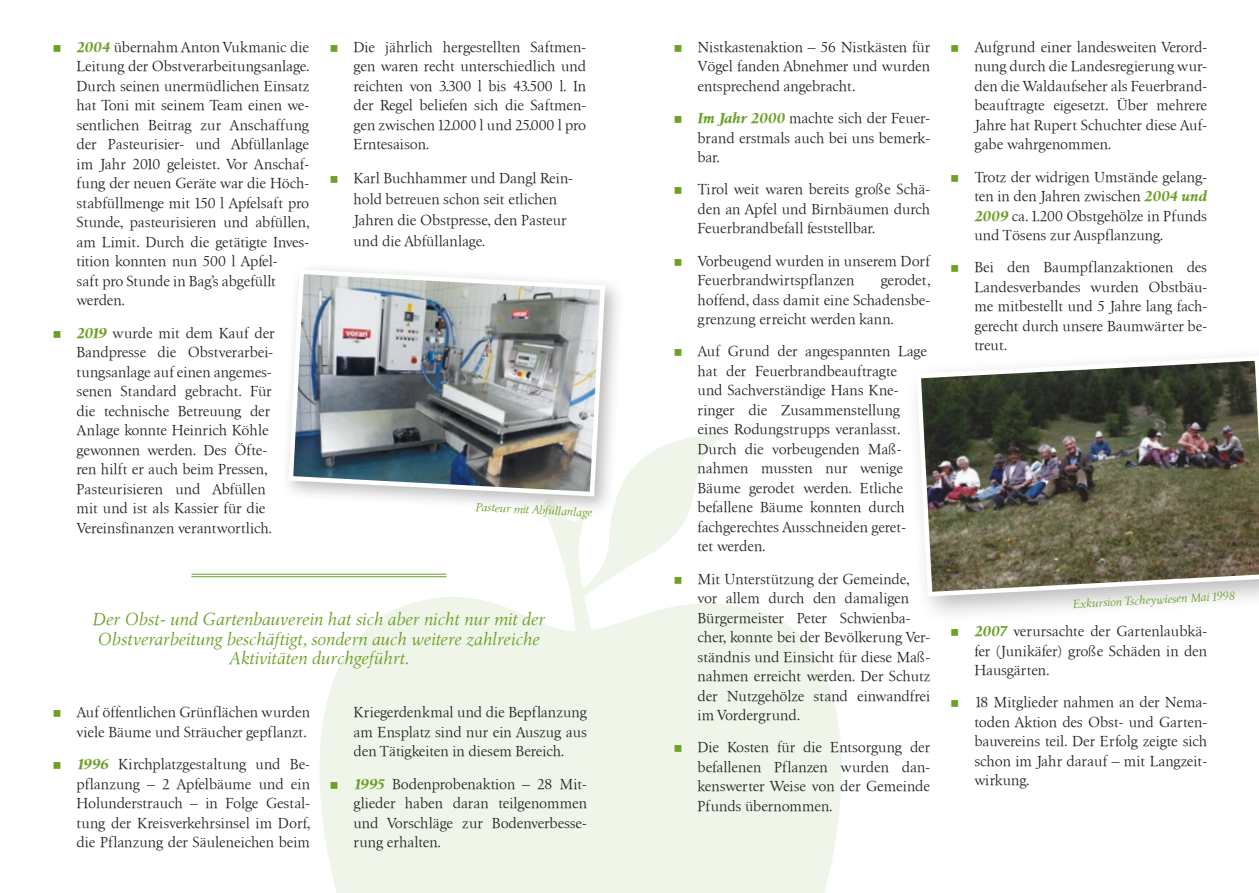
<style>
.page{position:relative;width:1259px;height:893px;background:#fff}
.page>*{position:absolute;margin:0;border:0;box-sizing:border-box;transform-origin:0 0}
.t1{font:italic 18px/19.5px "Birka";color:#6ca027;text-align:center}
.t2{font:15px/19.5px "Birka";color:#1d1d1b;text-align:justify}
.t3{font:italic 12px "Birka";color:#6ca027}
.s1{font-weight:700;font-style:italic;color:#6ca027}
</style>
<div class="page">
<svg style="left:319px;top:434px;width:523px;height:459px;fill:#f0f5e9"></svg>
<div style="left:281px;top:262px;width:344px;height:254px;background:#1d1d1b;opacity:.3"></div>
<img style="left:286px;top:267px;width:321px;height:232px">
<hr style="left:191px;top:574px;width:255px;height:1px;background:#6ca027">
<hr style="left:191px;top:576px;width:255px;height:1px;background:#6ca027">
<div style="left:905px;top:345px;width:354px;height:280px;background:#1d1d1b;opacity:.3"></div>
<img style="left:914px;top:354px;width:345px;height:245px">
<svg style="left:331px;top:781px;width:6px;height:7px"></svg>
<svg style="left:674px;top:576px;width:7px;height:7px"></svg>
<svg style="left:674px;top:745px;width:7px;height:7px"></svg>
<p class="t2" style="left:77px;top:37px;width:235px;text-align:left"><span class="s1">2004</span> übernahm Anton Vukmanic die Leitung der Obstverarbeitungsanlage.<br>Durch seinen unermüdlichen Einsatz hat Toni mit seinem Team einen we&shy;sentlichen Beitrag zur Anschaffung der Pasteurisier- und Abfüllanlage im Jahr 2010 geleistet. Vor Anschaf&shy;fung der neuen Geräte war die Höch&shy;stabfüllmenge mit 150 l Apfelsaft pro Stunde, pasteurisieren und abfüllen, am Limit. Durch die getätigte Inves&shy;tition konnten nun 500 l Apfel-<br>saft pro Stunde in Bag’s abgefüllt werden.</p>
<p class="t2" style="left:77px;top:323px;width:200px;text-align:left"><span class="s1">2019</span> wurde mit dem Kauf der<br>Bandpresse die Obstverarbei&shy;tungsanlage auf einen angemes&shy;senen Standard gebracht. Für die technische Betreuung der<br>Anlage konnte Heinrich Köhle gewonnen werden. Des Öfte&shy;ren hilft er auch beim Pressen,<br>Pasteurisieren und Abfüllen mit und ist als Kassier für die<br>Vereinsfinanzen verantwortlich.</p>
<p class="t2" style="left:353px;top:37px;width:234px">Die jährlich hergestellten Saftmen&shy;gen waren recht unterschiedlich und reichten von 3.300 l bis 43.500 l. In der Regel beliefen sich die Saftmen&shy;gen zwischen 12.000 l und 25.000 l pro Erntesaison.</p>
<p class="t2" style="left:353px;top:168px;width:221px;line-height:21px;text-align:left">Karl Buchhammer und Dangl Rein&shy;hold betreuen schon seit etlichen<br>Jahren die Obstpresse, den Pasteur und die Abfüllanlage.</p>
<p class="t3" style="left:476px;top:500px;width:118px;rotate:3deg">Pasteur mit Abfüllanlage</p>
<p class="t1" style="left:93px;top:609px;width:454px">Der Obst- und Gartenbauverein hat sich aber nicht nur mit der<br>Obstverarbeitung beschäftigt, sondern auch weitere zahlreiche<br>Aktivitäten durchgeführt.</p>
<p class="t2" style="left:77px;top:703px;width:235px">Auf öffentlichen Grünflächen wurden viele Bäume und Sträucher gepflanzt.</p>
<p class="t2" style="left:77px;top:754px;width:236px"><span class="s1">1996</span> Kirchplatzgestaltung und Be&shy;pflanzung – 2 Apfelbäume und ein Holunderstrauch – in Folge Gestal&shy;tung der Kreisverkehrsinsel im Dorf, die Pflanzung der Säuleneichen beim</p>
<p class="t2" style="left:353px;top:703px;width:235px">Kriegerdenkmal und die Bepflanzung am Ensplatz sind nur ein Auszug aus den Tätigkeiten in diesem Bereich.</p>
<p class="t2" style="left:353px;top:774px;width:235px"><span class="s1">1995</span> Bodenprobenaktion – 28 Mit&shy;glieder haben daran teilgenommen und Vorschläge zur Bodenverbesse&shy;rung erhalten.</p>
<p class="t2" style="left:697px;top:37px;width:234px">Nistkastenaktion – 56 Nistkästen für Vögel fanden Abnehmer und wurden entsprechend angebracht.</p>
<p class="t2" style="left:697px;top:108px;width:234px"><span class="s1">Im Jahr 2000</span> machte sich der Feuer&shy;brand erstmals auch bei uns bemerk&shy;bar.</p>
<p class="t2" style="left:697px;top:180px;width:234px">Tirol weit waren bereits große Schä&shy;den an Apfel und Birnbäumen durch Feuerbrandbefall feststellbar.</p>
<p class="t2" style="left:697px;top:251px;width:234px">Vorbeugend wurden in unserem Dorf<br>Feuerbrandwirtspflanzen</p>
<p class="t2" style="left:697px;top:270px;width:235px;text-indent:183px">gerodet, hoffend, dass damit eine Schadensbe&shy;grenzung erreicht werden kann.</p>
<p class="t2" style="left:697px;top:342px;width:231px;text-align:left">Auf Grund der angespannten Lage hat der Feuerbrandbeauftragte<br>und Sachverständige Hans Kne&shy;ringer die Zusammenstellung eines Rodungstrupps veranlasst.<br>Durch die vorbeugenden Maß&shy;nahmen mussten nur wenige<br>Bäume gerodet werden. Etliche befallene Bäume konnten durch fachgerechtes Ausschneiden geret-<br>tet werden.</p>
<p class="t2" style="left:697px;top:569px;width:234px;text-align:left">Mit Unterstützung der Gemeinde, vor allem durch den damaligen<br>Bürgermeister Peter Schwienba&shy;cher, konnte bei der Bevölkerung Ver&shy;ständnis und Einsicht für diese Maß&shy;nahmen erreicht werden. Der Schutz der Nutzgehölze stand einwandfrei im Vordergrund.</p>
<p class="t2" style="left:697px;top:738px;width:234px">Die Kosten für die Entsorgung der befallenen Pflanzen wurden dan&shy;kenswerter Weise von der Gemeinde Pfunds übernommen.</p>
<p class="t2" style="left:974px;top:37px;width:234px">Aufgrund einer landesweiten Verord&shy;nung durch die Landesregierung wur&shy;den die Waldaufseher als Feuerbrand&shy;beauftragte eigesetzt. Über mehrere Jahre hat Rupert Schuchter diese Auf&shy;gabe wahrgenommen.</p>
<p class="t2" style="left:974px;top:167px;width:234px">Trotz der widrigen Umstände gelang&shy;ten in den Jahren zwischen <span class="s1">2004 und 2009</span> ca. 1.200 Obstgehölze in Pfunds und Tösens zur Auspflanzung.</p>
<p class="t2" style="left:974px;top:258px;width:234px">Bei den Baumpflanzaktionen des Landesverbandes wurden Obstbäu&shy;me mitbestellt und 5 Jahre lang fach&shy;gerecht durch unsere Baumwärter be&shy;treut.</p>
<p class="t3" style="left:1072px;top:597px;width:164px;rotate:-3deg">Exkursion Tscheywiesen Mai 1998</p>
<p class="t2" style="left:974px;top:621px;width:234px"><span class="s1">2007</span> verursachte der Gartenlaubkä&shy;fer (Junikäfer) große Schäden in den Hausgärten.</p>
<p class="t2" style="left:974px;top:693px;width:234px">18 Mitglieder nahmen an der Nema&shy;toden Aktion des Obst- und Garten&shy;bauvereins teil. Der Erfolg zeigte sich schon im Jahr darauf – mit Langzeit&shy;wirkung.</p>
</div>
